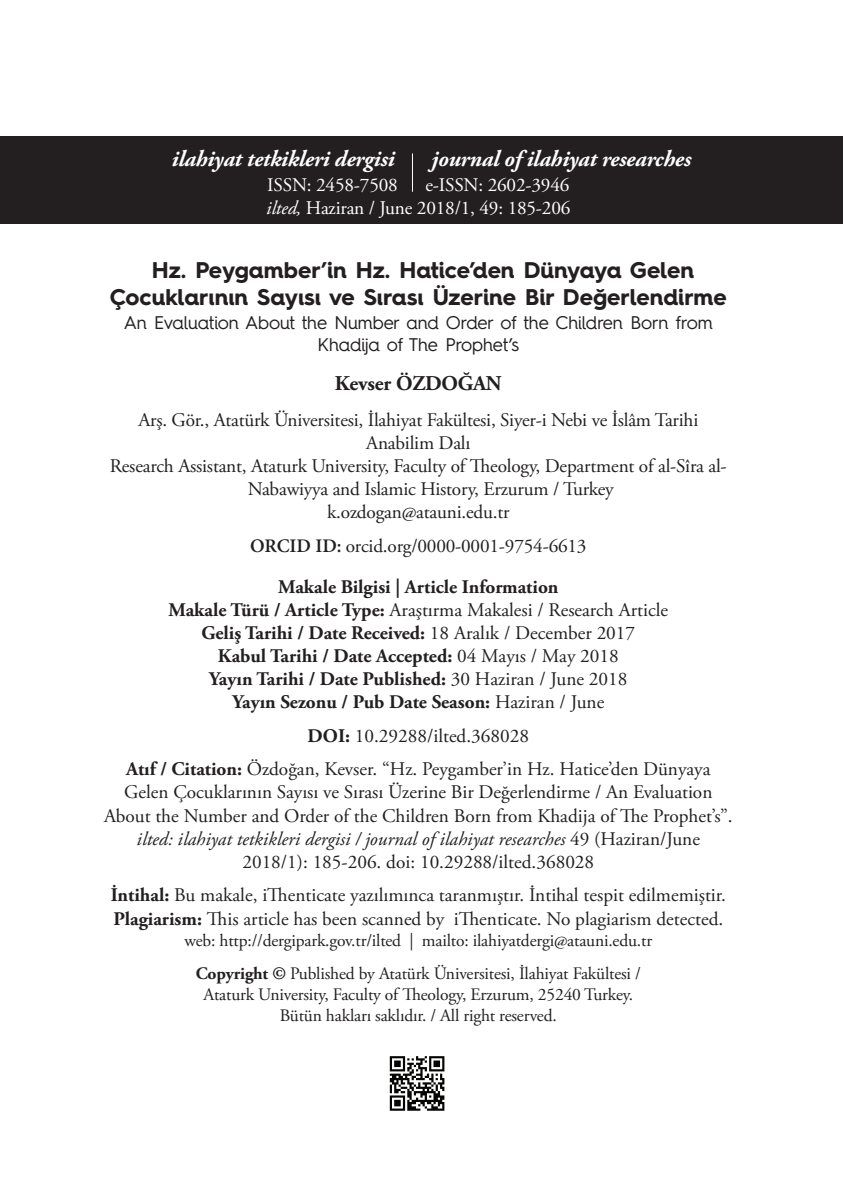
<style>
.page{position:relative;width:844px;height:1191px;background:#fff}
.page>*{position:absolute;margin:0;border:0;box-sizing:border-box;transform-origin:0 0}
.t1{font:700 22.75px/27.3px "Hurme Geometric Sans 4";color:#231f20;text-align:center}
.t2{font:italic 700 22.75px "Adobe Garamond Pro";letter-spacing:-.01em;color:#fff}
.t3{font:700 21px "Adobe Garamond Pro";letter-spacing:-.01em;color:#231f20}
.t4{font:19.25px/23.1px "Adobe Garamond Pro";color:#231f20;text-align:center}
.t5{font:700 19.25px/23.1px "Adobe Garamond Pro";color:#231f20;text-align:center}
.t6{font:19.25px/23.1px "Adobe Garamond Pro";letter-spacing:-.01em;color:#fff;text-align:right}
.t7{font:18.38px/22.1px "Hurme Geometric Sans 4";letter-spacing:-.01em;color:#231f20;text-align:center}
.t8{font:17.5px/32.4px "Adobe Garamond Pro";letter-spacing:-.01em;color:#231f20;text-align:center}
.s1{font-style:italic}
.s2{font-family:"Minion Pro";font-weight:600}
.s3{font-weight:400}
.s4{font-weight:700}
</style>
<div class="page">
<div style="left:0;top:136px;width:842px;height:88px;background:#231f20"></div>
<svg style="left:389px;top:1056px;width:56px;height:55px"></svg>
<svg style="left:389px;top:1056px;width:55px;height:54px"></svg>
<hr style="left:412px;top:153px;width:1px;height:39px;background:#fff">
<p class="t2" style="left:171px;top:146px;width:224px">ilahiyat tetkikleri dergisi</p>
<p class="t2" style="left:431px;top:146px;width:261px">journal of ilahiyat researches</p>
<p class="t6" style="left:267px;top:174px;width:132px">ISSN: 2458-7508</p>
<p class="t6" style="left:266px;top:174px;width:306px">e-ISSN: 2602-3946<br><span class="s1">ilted,</span> Haziran / June 2018/1, 49: 185-206</p>
<p class="t1" style="left:110px;top:256px;width:618px">Hz. Peygamber’in Hz. Hatice’den Dünyaya Gelen<br>Çocuklarının Sayısı ve Sırası Üzerine Bir Değerlendirme</p>
<p class="t7" style="left:124px;top:311px;width:590px">An Evaluation About the Number and Order of the Children Born from<br>Khadija of The Prophet’s</p>
<p class="t3" style="left:335px;top:371px;width:168px">Kevser ÖZDOĞAN</p>
<p class="t4" style="left:138px;top:409px;width:561px">Arş. Gör., Atatürk Üniversitesi, İlahiyat Fakültesi, Siyer-i Nebi ve İslâm Tarihi</p>
<p class="t4" style="left:366px;top:432px;width:106px">Anabilim Dalı</p>
<p class="t4" style="left:110px;top:455px;width:618px">Research Assistant, Ataturk University, Faculty of Theology, Department of al-Sîra al-</p>
<p class="t4" style="left:248px;top:478px;width:367px">Nabawiyya and Islamic History, Erzurum / Turkey</p>
<p class="t4" style="left:327px;top:501px;width:184px">k.ozdogan@atauni.edu.tr</p>
<p class="t5" style="left:250px;top:525px;width:338px;line-height:40.8px"><span class="s2">ORCID ID:</span> <span class="s3">orcid.org/0000-0001-9754-6613<br></span>Makale Bilgisi | Article Information</p>
<p class="t5" style="left:168px;top:598px;width:501px">Makale Türü / Article Type: <span class="s3">Araştırma Makalesi / Research Article </span>Geliş Tarihi / Date Received: <span class="s3">18 Aralık / December 2017<br></span>Kabul Tarihi / Date Accepted: <span class="s3">04 Mayıs / May 2018<br></span>Yayın Tarihi / Date Published: <span class="s3">30 Haziran / June 2018<br></span>Yayın Sezonu / Pub Date Season: <span class="s3">Haziran / June</span></p>
<p class="t4" style="left:126px;top:719px;width:585px;line-height:33.6px"><span class="s4">DOI:</span> 10.29288/ilted.368028<br><span class="s4">Atıf / Citation:</span> Özdoğan, Kevser. “Hz. Peygamber’in Hz. Hatice’den Dünyaya</p>
<p class="t4" style="left:104px;top:781px;width:630px">Gelen Çocuklarının Sayısı ve Sırası Üzerine Bir Değerlendirme / An Evaluation About the Number and Order of the Children Born from Khadija of The Prophet’s”. <span class="s1">ilted: ilahiyat tetkikleri dergisi / journal of ilahiyat researches</span> 49 (Haziran/June 2018/1): 185-206. doi: 10.29288/ilted.368028</p>
<p class="t4" style="left:111px;top:884px;width:616px;text-align:left"><span class="s4">İntihal:</span> Bu makale, iThenticate yazılımınca taranmıştır. İntihal tespit edilmemiştir.<br><span class="s4">Plagiarism:</span> This article has been scanned by iThenticate. No plagiarism detected.</p>
<p class="t8" style="left:184px;top:925px;width:469px">web: http://dergipark.gov.tr/ilted | mailto: ilahiyatdergi@atauni.edu.tr<br><span class="s4">Copyright ©</span> Published by Atatürk Üniversitesi, İlahiyat Fakültesi /</p>
<p class="t8" style="left:203px;top:984px;width:431px;line-height:21px">Ataturk University, Faculty of Theology, Erzurum, 25240 Turkey.<br>Bütün hakları saklıdır. / All right reserved.</p>
</div>
